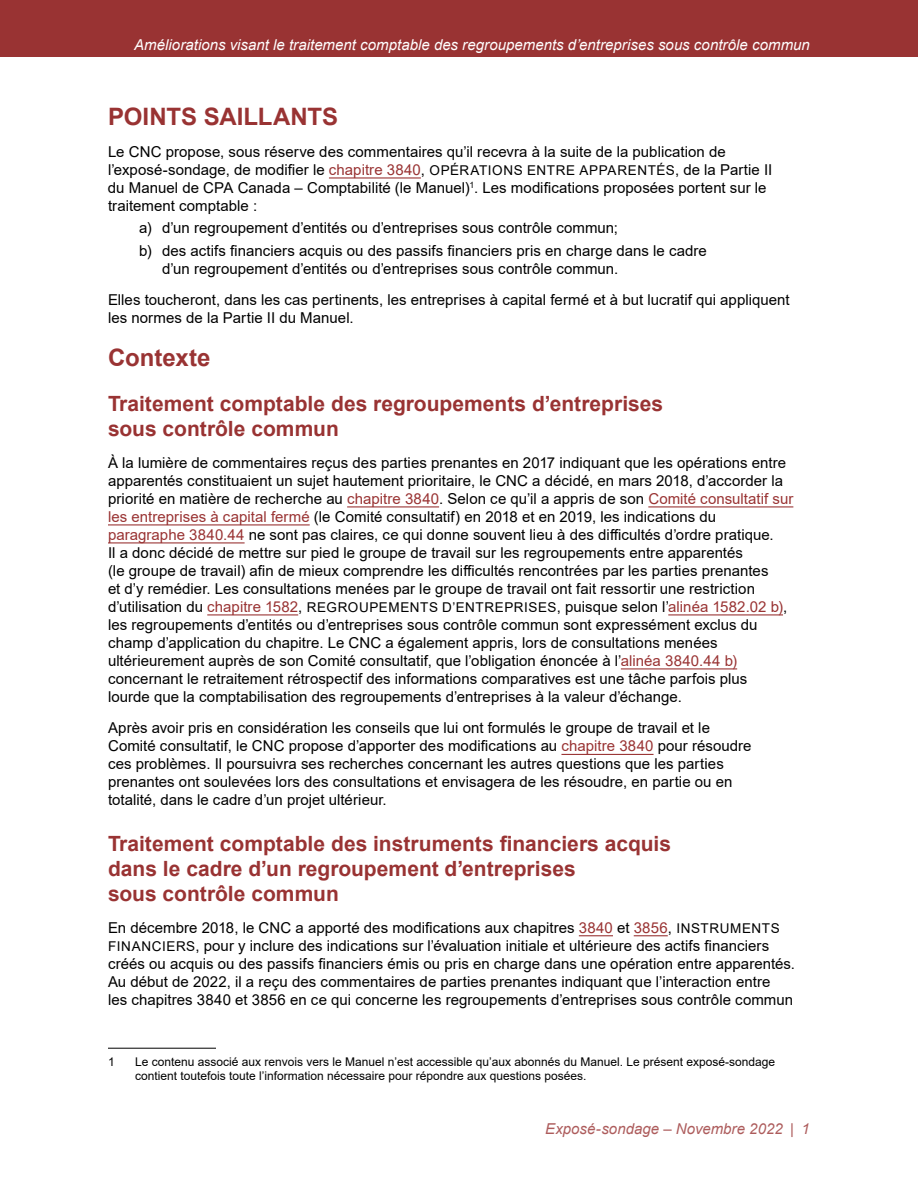
<style>
.page{position:relative;width:918px;height:1188px;background:#fff}
.page>*{position:absolute;margin:0;border:0;box-sizing:border-box;transform-origin:0 0}
.t1{font:700 24px "Arial";color:#933}
.t2{font:700 21px/25.2px "Arial";color:#933}
.t3{font:15px/18px "Arial";letter-spacing:.005em;color:#000}
.t4{font:italic 15px "Arial";color:#fff}
.t5{font:italic 15px "Arial";color:#ad5c5c}
.t6{font:12px/14.4px "Arial";color:#000}
.s1{color:#933}
.s2{font-size:13.5px}
</style>
<div class="page">
<div style="left:0;top:0;width:918px;height:57px;background:#933"></div>
<hr style="left:108px;top:1048px;width:108px;height:1px;background:#000">
<hr style="left:329px;top:177px;width:92px;height:2px;background:#933">
<hr style="left:347px;top:506px;width:92px;height:1px;background:#933">
<hr style="left:648px;top:506px;width:145px;height:1px;background:#933">
<hr style="left:108px;top:524px;width:202px;height:1px;background:#933">
<hr style="left:108px;top:542px;width:137px;height:1px;background:#933">
<hr style="left:207px;top:614px;width:91px;height:1px;background:#933">
<hr style="left:668px;top:614px;width:115px;height:1px;background:#933">
<hr style="left:621px;top:668px;width:116px;height:1px;background:#933">
<hr style="left:561px;top:754px;width:93px;height:1px;background:#933">
<hr style="left:579px;top:935px;width:34px;height:1px;background:#933">
<hr style="left:634px;top:935px;width:34px;height:1px;background:#933">
<p class="t4" style="left:134px;top:35px;width:677px">Améliorations visant le traitement comptable des regroupements d’entreprises sous contrôle commun</p>
<h2 class="t1" style="left:108px;top:100px;width:232px">POINTS SAILLANTS</h2>
<p class="t3" style="left:108px;top:143px;width:666px">Le CNC propose, sous réserve des commentaires qu’il recevra à la suite de la publication de l’exposé-sondage, de modifier le <span class="s1">chapitre 3840</span>, <span class="s2">OPÉRATIONS ENTRE APPARENTÉS</span>, de la Partie II du Manuel de CPA Canada – Comptabilité (le Manuel)<sup>1</sup>. Les modifications proposées portent sur le traitement comptable :</p>
<p class="t3" style="left:139px;top:219px;width:480px">a) d’un regroupement d’entités ou d’entreprises sous contrôle commun;</p>
<p class="t3" style="left:162px;top:242px;width:546px;text-indent:-23px">b) des actifs financiers acquis ou des passifs financiers pris en charge dans le cadre d’un regroupement d’entités ou d’entreprises sous contrôle commun.</p>
<p class="t3" style="left:108px;top:291px;width:683px">Elles toucheront, dans les cas pertinents, les entreprises à capital fermé et à but lucratif qui appliquent les normes de la Partie II du Manuel.</p>
<h2 class="t1" style="left:108px;top:340px;width:104px">Contexte</h2>
<h3 class="t2" style="left:108px;top:391px;width:557px">Traitement comptable des regroupements d’entreprises sous contrôle commun</h3>
<p class="t3" style="left:108px;top:454px;width:687px">À la lumière de commentaires reçus des parties prenantes en 2017 indiquant que les opérations entre apparentés constituaient un sujet hautement prioritaire, le CNC a décidé, en mars 2018, d’accorder la priorité en matière de recherche au <span class="s1">chapitre 3840</span>. Selon ce qu’il a appris de son <span class="s1">Comité consultatif sur les entreprises à capital fermé</span> (le Comité consultatif) en 2018 et en 2019, les indications du <span class="s1">paragraphe 3840.44</span> ne sont pas claires, ce qui donne souvent lieu à des difficultés d’ordre pratique.<br>Il a donc décidé de mettre sur pied le groupe de travail sur les regroupements entre apparentés<br>(le groupe de travail) afin de mieux comprendre les difficultés rencontrées par les parties prenantes<br>et d’y remédier. Les consultations menées par le groupe de travail ont fait ressortir une restriction d’utilisation du <span class="s1">chapitre 1582</span>, <span class="s2">REGROUPEMENTS D’ENTREPRISES</span>, puisque selon l’<span class="s1">alinéa 1582.02 b)</span>, les regroupements d’entités ou d’entreprises sous contrôle commun sont expressément exclus du champ d’application du chapitre. Le CNC a également appris, lors de consultations menées ultérieurement auprès de son Comité consultatif, que l’obligation énoncée à l’<span class="s1">alinéa 3840.44 b) </span>concernant le retraitement rétrospectif des informations comparatives est une tâche parfois plus<br>lourde que la comptabilisation des regroupements d’entreprises à la valeur d’échange.</p>
<p class="t3" style="left:108px;top:719px;width:645px">Après avoir pris en considération les conseils que lui ont formulés le groupe de travail et le Comité consultatif, le CNC propose d’apporter des modifications au <span class="s1">chapitre 3840</span> pour résoudre ces problèmes. Il poursuivra ses recherches concernant les autres questions que les parties prenantes ont soulevées lors des consultations et envisagera de les résoudre, en partie ou en totalité, dans le cadre d’un projet ultérieur.</p>
<h3 class="t2" style="left:108px;top:831px;width:565px">Traitement comptable des instruments financiers acquis dans le cadre d’un regroupement d’entreprises<br>sous contrôle commun</h3>
<p class="t3" style="left:108px;top:918px;width:689px">En décembre 2018, le CNC a apporté des modifications aux chapitres <span class="s1">3840</span> et <span class="s1">3856</span>, <span class="s2">INSTRUMENTS FINANCIERS</span>, pour y inclure des indications sur l’évaluation initiale et ultérieure des actifs financiers créés ou acquis ou des passifs financiers émis ou pris en charge dans une opération entre apparentés.<br>Au début de 2022, il a reçu des commentaires de parties prenantes indiquant que l’interaction entre<br>les chapitres 3840 et 3856 en ce qui concerne les regroupements d’entreprises sous contrôle commun</p>
<p class="t6" style="left:108px;top:1054px;width:8px">1</p>
<p class="t6" style="left:135px;top:1054px;width:642px">Le contenu associé aux renvois vers le Manuel n’est accessible qu’aux abonnés du Manuel. Le présent exposé-sondage contient toutefois toute l’information nécessaire pour répondre aux questions posées.</p>
<p class="t5" style="left:545px;top:1119px;width:266px">Exposé-sondage – Novembre 2022 | 1</p>
</div>
